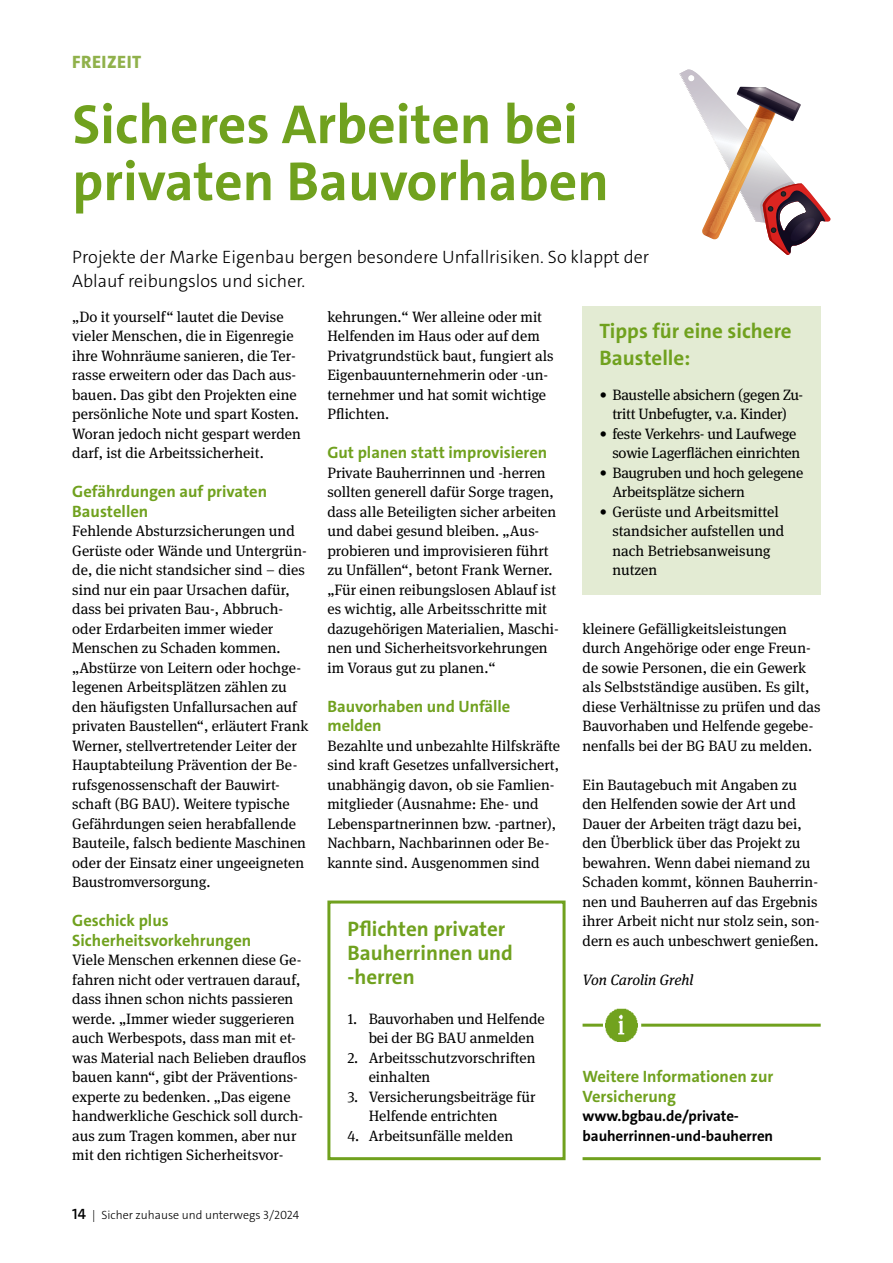
<style>
.page{position:relative;width:893px;height:1263px;background:#fff}
.page>*{position:absolute;margin:0;border:0;box-sizing:border-box;transform-origin:0 0}
.Ü1{font:700 55.5px/57px "The Sans";color:#70a11e}
.Ü1_klein_16_Kasten{font:700 21px/24px "The Sans";color:#70a11e}
.Vorspanntext{font:300 18px/24px "The Sans";color:#000}
.t1{font:800 18px "The Sans";letter-spacing:.025em;color:#90b14b}
.Subhead{font:700 16.5px/19.5px "The Sans";color:#70a11e}
.Fließtext{font:15px/19.5px "DGUV Meta Serif";color:#000}
.Fließtext-2{font:700 15px/19.5px "The Sans";letter-spacing:-.005em;color:#000}
.Autor{font:italic 15px "DGUV Meta Serif";letter-spacing:-.005em;color:#000}
.t2{font:300 12px "The Sans";color:#000}
.s1{font-weight:600;font-size:15px}
</style>
<div class="page">
<div style="left:583px;top:306px;width:238px;height:289px;background:#e3ebd3"></div>
<div style="left:327px;top:900px;width:239px;height:260px;border:3px solid #70a11e"></div>
<img style="left:606px;top:1009px;width:32px;height:32px">
<svg style="left:583px;top:1024px;width:238px;height:3px"></svg>
<svg style="left:583px;top:1157px;width:238px;height:3px"></svg>
<svg style="left:679px;top:70px;width:152px;height:185px"></svg>
<p class="t1" style="left:72px;top:50px;width:70px">FREIZEIT</p>
<h3 class="Ü1" style="left:72px;top:96px;width:538px">Sicheres Arbeiten bei privaten Bauvorhaben</h3>
<p class="Vorspanntext" style="left:72px;top:245px;width:578px">Projekte der Marke Eigenbau bergen besondere Unfallrisiken. So klappt der<br>Ablauf reibungslos und sicher.</p>
<p class="Fließtext" style="left:72px;top:307px;width:230px">„Do it yourself“ lautet die Devise vieler Menschen, die in Eigenregie ihre Wohnräume sanieren, die Ter&shy;rasse erweitern oder das Dach aus&shy;bauen. Das gibt den Projekten eine persönliche Note und spart Kosten.<br>Woran jedoch nicht gespart werden darf, ist die Arbeitssicherheit.</p>
<h4 class="Subhead" style="left:72px;top:482px;width:196px">Gefährdungen auf privaten<br>Baustellen</h4>
<p class="Fließtext" style="left:72px;top:521px;width:238px">Fehlende Absturzsicherungen und Gerüste oder Wände und Untergrün&shy;de, die nicht standsicher sind – dies sind nur ein paar Ursachen dafür, dass bei privaten Bau-, Abbruch&shy;oder Erdarbeiten immer wieder Menschen zu Schaden kommen. „Abstürze von Leitern oder hochge&shy;legenen Arbeitsplätzen zählen zu den häufigsten Unfallursachen auf privaten Baustellen“, erläutert Frank Werner, stellvertretender Leiter der Hauptabteilung Prävention der Be&shy;rufsgenossenschaft der Bauwirt&shy;schaft (BG BAU). Weitere typische Gefährdungen seien herabfallende Bauteile, falsch bediente Maschinen oder der Einsatz einer ungeeigneten Baustromversorgung.</p>
<h4 class="Subhead" style="left:72px;top:911px;width:180px">Geschick plus<br>Sicherheitsvorkehrungen</h4>
<p class="Fließtext" style="left:72px;top:950px;width:236px">Viele Menschen erkennen diese Ge&shy;fahren nicht oder vertrauen darauf, dass ihnen schon nichts passieren werde. „Immer wieder suggerieren auch Werbespots, dass man mit et&shy;was Material nach Belieben drauflos bauen kann“, gibt der Präventions&shy;experte zu bedenken. „Das eigene handwerkliche Geschick soll durch&shy;aus zum Tragen kommen, aber nur mit den richtigen Sicherheitsvor-</p>
<p class="Fließtext" style="left:327px;top:307px;width:228px">kehrungen.“ Wer alleine oder mit<br>Helfenden im Haus oder auf dem<br>Privatgrundstück baut, fungiert als<br>Eigenbauunternehmerin oder -un&shy;ternehmer und hat somit wichtige<br>Pflichten.</p>
<h4 class="Subhead" style="left:327px;top:443px;width:221px">Gut planen statt improvisieren</h4>
<p class="Fließtext" style="left:327px;top:463px;width:233px">Private Bauherrinnen und -herren sollten generell dafür Sorge tragen, dass alle Beteiligten sicher arbeiten und dabei gesund bleiben. „Aus&shy;probieren und improvisieren führt zu Unfällen“, betont Frank Werner. „Für einen reibungslosen Ablauf ist es wichtig, alle Arbeitsschritte mit dazugehörigen Materialien, Maschi&shy;nen und Sicherheitsvorkehrungen im Voraus gut zu planen.“</p>
<h4 class="Subhead" style="left:327px;top:696px;width:184px">Bauvorhaben und Unfälle melden</h4>
<p class="Fließtext" style="left:327px;top:736px;width:234px">Bezahlte und unbezahlte Hilfskräfte sind kraft Gesetzes unfallversichert, unabhängig davon, ob sie Famlien&shy;mitglieder (Ausnahme: Ehe- und Lebenspartnerinnen bzw. -partner), Nachbarn, Nachbarinnen oder Be&shy;kannte sind. Ausgenommen sind</p>
<h3 class="Ü1_klein_16_Kasten" style="left:600px;top:318px;width:194px;line-height:27px">Tipps für eine sichere<br>Baustelle:</h3>
<p class="Fließtext" style="left:600px;top:385px;width:205px;text-align:center">• Baustelle absichern (gegen Zu&shy;tritt Unbefugter, v.a. Kinder)</p>
<p class="Fließtext" style="left:600px;top:424px;width:202px;text-align:right">• feste Verkehrs- und Laufwege sowie Lagerflächen einrichten</p>
<p class="Fließtext" style="left:612px;top:463px;width:192px;text-indent:-13px">• Baugruben und hoch gelegene<br>Arbeitsplätze sichern</p>
<p class="Fließtext" style="left:612px;top:502px;width:173px;text-indent:-13px">• Gerüste und Arbeitsmittel standsicher aufstellen und nach Betriebsanweisung nutzen</p>
<p class="Fließtext" style="left:583px;top:619px;width:240px">kleinere Gefälligkeitsleistungen durch Angehörige oder enge Freun&shy;de sowie Personen, die ein Gewerk als Selbstständige ausüben. Es gilt, diese Verhältnisse zu prüfen und das Bauvorhaben und Helfende gegebe&shy;nenfalls bei der BG BAU zu melden.</p>
<p class="Fließtext" style="left:583px;top:775px;width:238px">Ein Bautagebuch mit Angaben zu den Helfenden sowie der Art und Dauer der Arbeiten trägt dazu bei, den Überblick über das Projekt zu bewahren. Wenn dabei niemand zu Schaden kommt, können Bauherrin&shy;nen und Bauherren auf das Ergebnis ihrer Arbeit nicht nur stolz sein, son&shy;dern es auch unbeschwert genießen.</p>
<p class="Autor" style="left:583px;top:971px;width:112px">Von Carolin Grehl</p>
<h3 class="Ü1_klein_16_Kasten" style="left:347px;top:917px;width:167px">Pflichten privater<br>Bauherrinnen und -herren</h3>
<p class="Fließtext" style="left:369px;top:1009px;width:177px;text-indent:-21px">1. Bauvorhaben und Helfende bei der BG BAU anmelden</p>
<p class="Fließtext" style="left:369px;top:1048px;width:168px;text-indent:-21px">2. Arbeitsschutzvorschriften einhalten</p>
<p class="Fließtext" style="left:369px;top:1087px;width:168px;text-indent:-21px">3. Versicherungsbeiträge für<br>Helfende entrichten</p>
<p class="Fließtext" style="left:347px;top:1126px;width:167px">4. Arbeitsunfälle melden</p>
<h4 class="Subhead" style="left:582px;top:1067px;width:192px">Weitere Informationen zur<br>Versicherung</h4>
<p class="Fließtext-2" style="left:583px;top:1106px;width:192px">www.bgbau.de/private&shy;bauherrinnen-und-bauherren</p>
<p class="t2" style="left:72px;top:1207px;width:228px"><span class="s1">14</span> | Sicher zuhause und unterwegs 3/2024</p>
</div>
